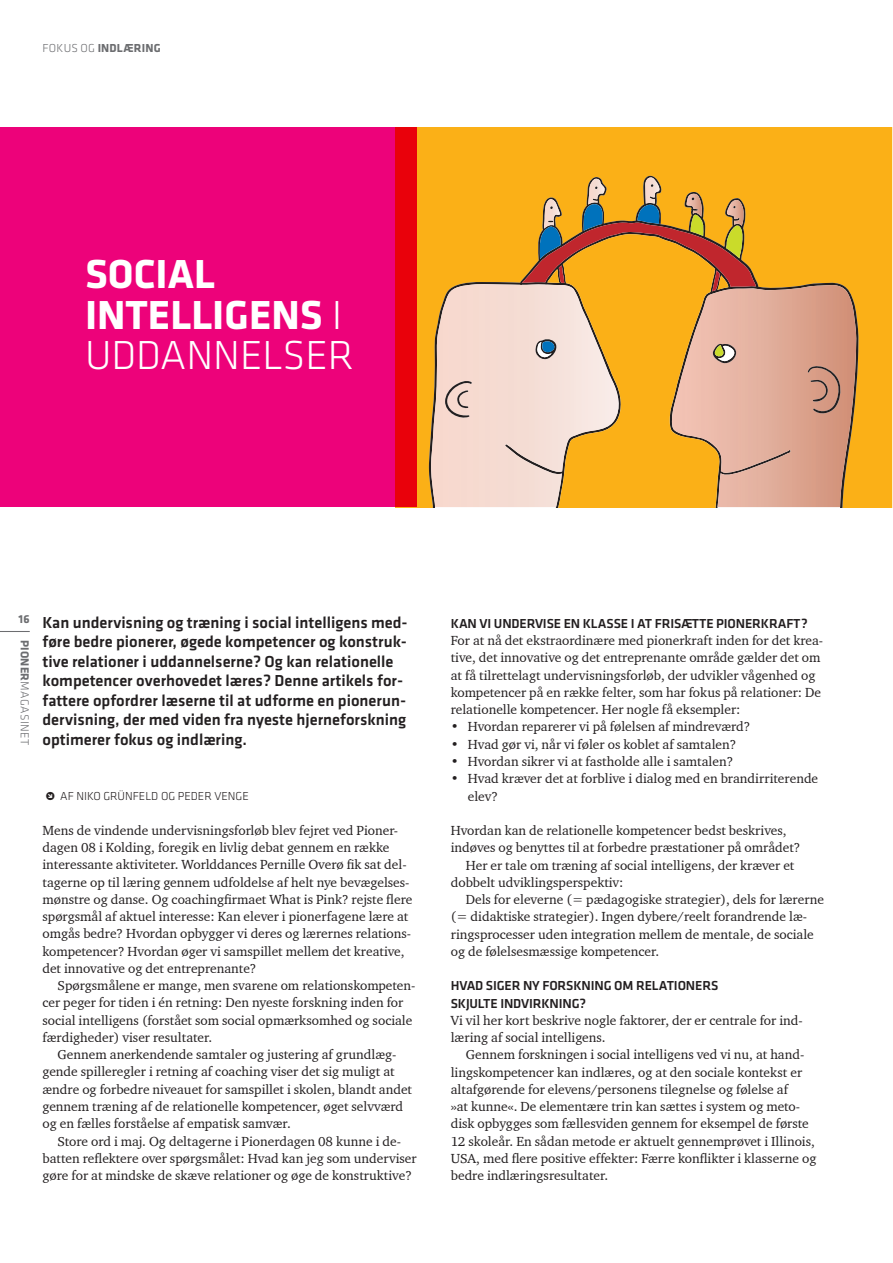
<style>
.page{position:relative;width:893px;height:1263px;background:#fff}
.page>*{position:absolute;margin:0;border:0;box-sizing:border-box;transform-origin:0 0}
.t1{font:700 42px/40.5px "Klavika";color:#fff}
.t2{font:500 16.5px/19.5px "Klavika";color:#231f20}
.t3{font:13.5px/17.2px "Charter ITC";color:#231f20}
.t4{font:500 13.5px "Klavika";letter-spacing:-.01em;color:#231f20}
.t5{font:500 13.5px "Klavika";letter-spacing:.01em;color:#231f20}
.t6{font:300 12px "Klavika";color:#231f20}
.t7{font:700 12px "Klavika";letter-spacing:.015em;color:#6c6d70}
.t8{font:300 12px "Klavika";letter-spacing:.03em;color:#6c6d70}
.s1{font-weight:300}
.s2{font-weight:700}
.s3{font-family:"Klavika Bold Arrows";font-weight:400}
.s4{font-family:"Klavika";font-weight:500}
</style>
<div class="page">
<hr style="left:0;top:631px;width:30px;height:1px;background:#6c6d70">
<div style="left:417px;top:128px;width:475px;height:379px;background:#fbb017"></div>
<svg style="left:429px;top:173px;width:430px;height:334px;background:#eea819"></svg>
<svg style="left:431px;top:177px;width:425px;height:330px;background:#e7b166"></svg>
<div style="left:0;top:128px;width:417px;height:379px;background:#ed027a"></div>
<p class="t7" style="left:43px;top:41px;width:120px"><span class="s1">FOKUS OG</span> INDLÆRING</p>
<p class="t1" style="left:85px;top:255px;width:270px">SOCIAL<br>INTELLIGENS <span class="s1">I<br>UDDANNELSER</span></p>
<p class="t7" style="left:18px;top:613px;width:13px">16</p>
<p class="t8" style="left:31px;top:640px;width:106px;rotate:90deg"><span class="s2">PIONER</span>MAGASI NET</p>
<p class="t2" style="left:43px;top:613px;width:367px">Kan undervisning og træning i social intelligens med&shy;føre bedre pionerer, øgede kompetencer og konstruk&shy;tive relationer i uddannelserne? Og kan relationelle kompetencer overhovedet læres? Denne artikels for&shy;fattere opfordrer læserne til at udforme en pionerun&shy;dervisning, der med viden fra nyeste hjerneforskning optimerer fokus og indlæring.</p>
<p class="t6" style="left:46px;top:790px;width:140px"><span class="s3">V</span> AF NIKO GRÜNFELD OG PEDE</p>
<p class="t6" style="left:204px;top:790px;width:44px">R VENGE</p>
<p class="t3" style="left:43px;top:821px;width:357px">Mens de vindende undervisningsforløb blev fejret ved Pioner-</p>
<p class="t3" style="left:43px;top:839px;width:348px">dagen 08 i Kolding, foregik en livlig debat gennem en række</p>
<p class="t3" style="left:43px;top:856px;width:366px">interessante aktiviteter. Worlddances Pernille Overø fik sat del-</p>
<p class="t3" style="left:43px;top:873px;width:368px">tagerne op til læring gennem udfoldelse af helt nye bevægelses-</p>
<p class="t3" style="left:43px;top:890px;width:371px">mønstre og danse. Og coachingfirmaet What is Pink? rejste flere</p>
<p class="t3" style="left:43px;top:908px;width:367px">spørgsmål af aktuel interesse: Kan elever i pionerfagene lære at</p>
<p class="t3" style="left:43px;top:925px;width:370px">omgås bedre? Hvordan opbygger vi deres og lærernes relations-</p>
<p class="t3" style="left:43px;top:942px;width:364px">kompetencer? Hvordan øger vi samspillet mellem det kreative,</p>
<p class="t3" style="left:43px;top:959px;width:215px">det innovative og det entreprenante?</p>
<p class="t3" style="left:58px;top:977px;width:359px">Spørgsmålene er mange, men svarene om relationskompeten-</p>
<p class="t3" style="left:43px;top:994px;width:362px">cer peger for tiden i én retning: Den nyeste forskning inden for</p>
<p class="t3" style="left:43px;top:1011px;width:371px">social intelligens (forstået som social opmærksomhed og sociale</p>
<p class="t3" style="left:43px;top:1028px;width:171px">færdigheder) viser resultater.</p>
<p class="t3" style="left:58px;top:1046px;width:341px">Gennem anerkendende samtaler og justering af grundlæg-</p>
<p class="t3" style="left:43px;top:1063px;width:354px">gende spilleregler i retning af coaching viser det sig muligt at</p>
<p class="t3" style="left:43px;top:1080px;width:371px">ændre og forbedre niveauet for samspillet i skolen, blandt andet</p>
<p class="t3" style="left:43px;top:1097px;width:362px">gennem træning af de relationelle kompetencer, øget selvværd</p>
<p class="t3" style="left:43px;top:1115px;width:250px">og en fælles forståelse af empatisk samvær.</p>
<p class="t3" style="left:58px;top:1132px;width:345px">Store ord i maj. Og deltagerne i Pionerdagen 08 kunne i de-</p>
<p class="t3" style="left:43px;top:1149px;width:376px">batten reflektere over spørgsmålet: Hvad kan jeg som underviser</p>
<p class="t3" style="left:43px;top:1166px;width:371px">gøre for at mindske de skæve relationer og øge de konstruktive?</p>
<p class="t3" style="left:451px;top:614px;width:374px;text-indent:350px"><span class="s4">?<br></span>For at nå det ekstraordinære med pionerkraft inden for det krea&shy;tive, det innovative og det entreprenante område gælder det om at få tilrettelagt undervisningsforløb, der udvikler vågenhed og kompetencer på en række felter, som har fokus på relationer: De relationelle kompetencer. Her nogle få eksempler:</p>
<p class="t3" style="left:451px;top:718px;width:301px">• Hvordan reparerer vi på følelsen af mindreværd?</p>
<p class="t3" style="left:451px;top:735px;width:287px">• Hvad gør vi, når vi føler os koblet af samtalen?</p>
<p class="t3" style="left:451px;top:752px;width:284px">• Hvordan sikrer vi at fastholde alle i samtalen?</p>
<p class="t3" style="left:468px;top:770px;width:352px;text-indent:-17px">• Hvad kræver det at forblive i dialog med en brandirriterende elev?</p>
<p class="t3" style="left:451px;top:821px;width:337px">Hvordan kan de relationelle kompetencer bedst beskrives,</p>
<p class="t3" style="left:451px;top:839px;width:351px">indøves og benyttes til at forbedre præstationer på området?</p>
<p class="t3" style="left:466px;top:856px;width:330px">Her er tale om træning af social intelligens, der kræver et</p>
<p class="t3" style="left:451px;top:873px;width:174px">dobbelt udviklingsperspektiv:</p>
<p class="t3" style="left:466px;top:890px;width:360px">Dels for eleverne (= pædagogiske strategier), dels for lærerne</p>
<p class="t3" style="left:451px;top:908px;width:358px">(= didaktiske strategier). Ingen dybere/reelt forandrende læ-</p>
<p class="t3" style="left:451px;top:925px;width:365px">ringsprocesser uden integration mellem de mentale, de sociale</p>
<p class="t3" style="left:451px;top:942px;width:210px">og de følelsesmæssige kompetencer.</p>
<p class="t4" style="left:451px;top:978px;width:55px">Hvad siger</p>
<p class="t4" style="left:523px;top:978px;width:181px">ny forskning om relationers</p>
<p class="t4" style="left:451px;top:996px;width:8px">skju</p>
<p class="t4" style="left:478px;top:996px;width:110px">lte indvirkning?</p>
<p class="t3" style="left:451px;top:1011px;width:353px">Vi vil her kort beskrive nogle faktorer, der er centrale for ind-</p>
<p class="t3" style="left:451px;top:1028px;width:156px">læring af social intelligens.</p>
<p class="t3" style="left:466px;top:1046px;width:340px">Gennem forskningen i social intelligens ved vi nu, at hand-</p>
<p class="t3" style="left:451px;top:1063px;width:353px">lingskompetencer kan indlæres, og at den sociale kontekst er</p>
<p class="t3" style="left:451px;top:1080px;width:339px">altafgørende for elevens/personens tilegnelse og følelse af</p>
<p class="t3" style="left:451px;top:1097px;width:351px">»at kunne«. De elementære trin kan sættes i system og meto-</p>
<p class="t3" style="left:451px;top:1115px;width:360px">disk opbygges som fællesviden gennem for eksempel de første</p>
<p class="t3" style="left:451px;top:1132px;width:366px">12 skoleår. En sådan metode er aktuelt gennemprøvet i Illinois,</p>
<p class="t3" style="left:451px;top:1149px;width:367px">USA, med flere positive effekter: Færre konflikter i klasserne og</p>
<p class="t3" style="left:451px;top:1167px;width:159px">bedre indlæringsresultater.</p>
<p class="t5" style="left:451px;top:616px;width:156px">Kan vi undervise en klasse</p>
<p class="t4" style="left:631px;top:616px;width:70px">i at frisætte</p>
<p class="t4" style="left:716px;top:616px;width:38px">pionerkraft</p>
</div>
